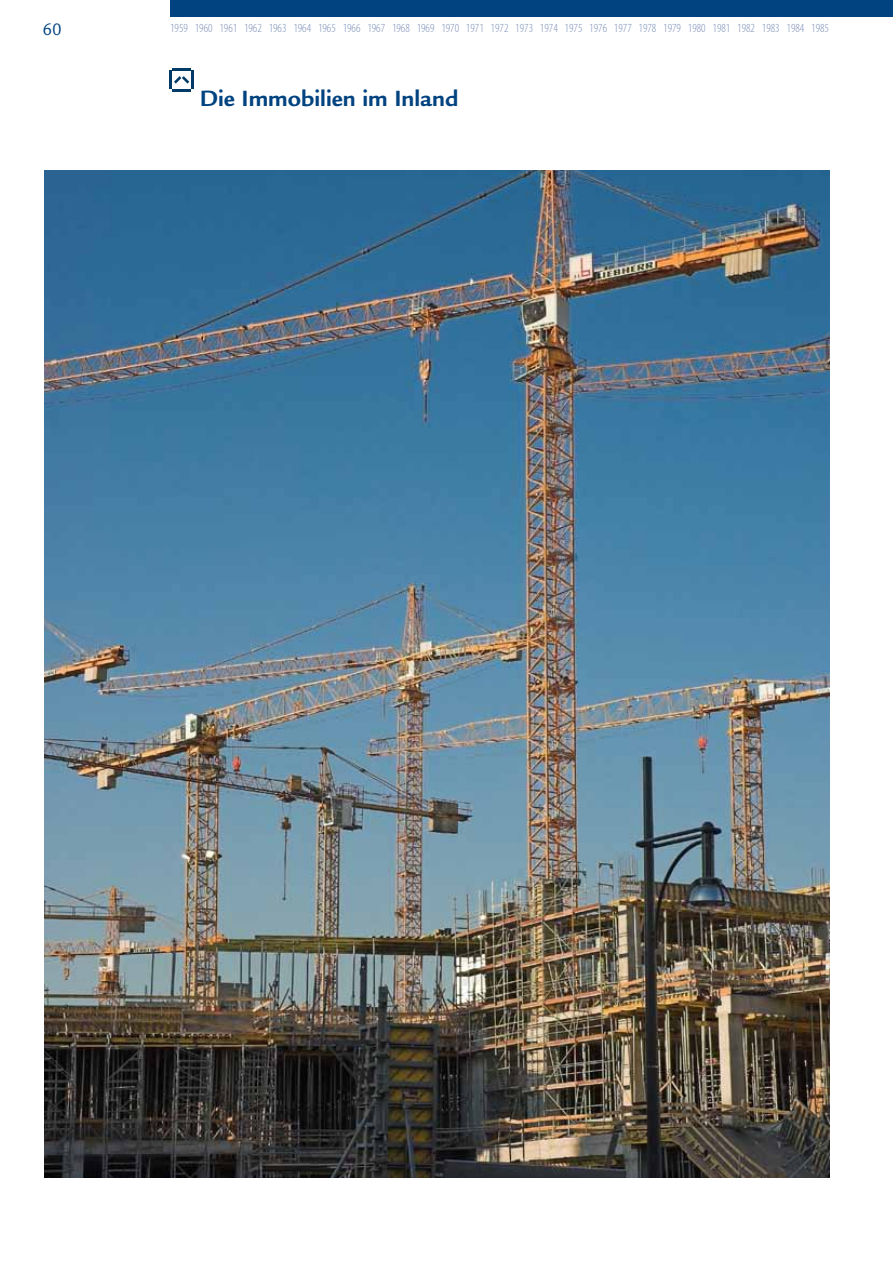
<style>
.page{position:relative;width:893px;height:1263px;background:#fff}
.page>*{position:absolute;margin:0;border:0;box-sizing:border-box;transform-origin:0 0}
.t1{font:700 24px "Legacy Sans Std";color:#004380}
.t2{font:18px "Legacy Sans Std";color:#004380}
.t3{font:300 condensed 12.45px "Myriad Pro";color:#7c90b8}
</style>
<div class="page">
<div style="left:170px;top:0;width:723px;height:17px;background:#004380"></div>
<hr style="left:173px;top:89px;width:18px;height:3px;background:#003b67">
<hr style="left:191px;top:71px;width:3px;height:18px;background:#003b67">
<svg style="left:170px;top:68px;width:21px;height:21px"></svg>
<img style="left:44px;top:170px;width:785px;height:1008px">
<h2 class="t2" style="left:43px;top:19px;width:21px">60</h2>
<p class="t3" style="left:170px;top:21px;width:660px">1959 1960 1961 1962 1963 1964 1965 1966 1967 1968 1969 1970 1971 1972 1973 1974 1975 1976 1977 1978 1979 1980 1981 1982 1983 1984 1985</p>
<h1 class="t1" style="left:200px;top:85px;width:260px">Die Immobilien im Inland</h1>
</div>
